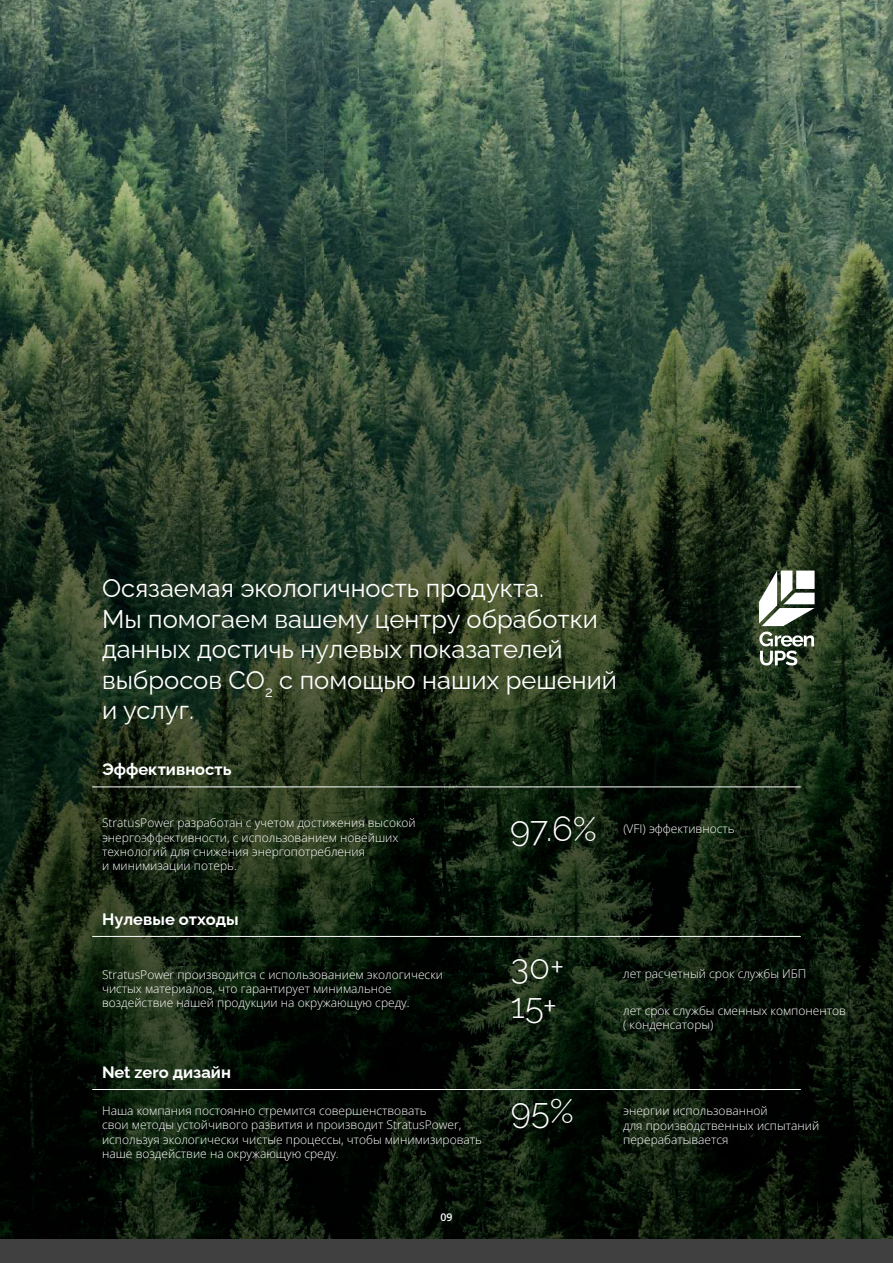
<style>
.page{position:relative;width:893px;height:1263px;background:#fff}
.page>*{position:absolute;margin:0;border:0;box-sizing:border-box;transform-origin:0 0}
.t1{font:300 34.5px "Raleway";color:#fff}
.t2{font:25.5px "Raleway";color:#fff}
.t3{font:700 16.5px "Raleway";color:#fff}
.t4{font:300 12px/14.4px "Open Sans";color:#fff}
.t5{font:600 10.5px "Open Sans";color:#fff}
</style>
<div class="page">
<div style="left:0;top:1239px;width:893px;height:24px;background:#404041"></div>
<img style="left:0;top:0;width:893px;height:1239px">
<svg style="left:759px;top:570px;width:56px;height:95px"></svg>
<div style="left:796px;top:570px;width:19px;height:19px;background:#fff"></div>
<hr style="left:92px;top:787px;width:709px;height:1px;background:#fff">
<hr style="left:92px;top:936px;width:709px;height:1px;background:#fff">
<hr style="left:92px;top:1089px;width:709px;height:1px;background:#fff">
<p class="t2" style="left:102px;top:568px;width:443px">Осязаемая экологичность продукта.</p>
<p class="t2" style="left:102px;top:598px;width:498px">Мы помогаем вашему центру обработки</p>
<p class="t2" style="left:102px;top:629px;width:462px">данных достичь нулевых показателей</p>
<p class="t2" style="left:102px;top:660px;width:516px">выбросов CO<sub>2</sub> с помощью наших решений</p>
<p class="t2" style="left:102px;top:690px;width:93px">и услуг.</p>
<p class="t3" style="left:102px;top:757px;width:131px">Эффективность</p>
<p class="t4" style="left:102px;top:815px;width:315px">StratusPower разработан с учетом достижения высокой</p>
<p class="t4" style="left:102px;top:830px;width:298px">энергоэффективности, с использованием новейших</p>
<p class="t4" style="left:102px;top:844px;width:265px">технологий для снижения энергопотребления</p>
<p class="t4" style="left:102px;top:858px;width:136px">и минимизации потерь.</p>
<p class="t1" style="left:510px;top:801px;width:88px">97.6%</p>
<p class="t4" style="left:623px;top:821px;width:113px">(VFI) эффективность</p>
<p class="t3" style="left:102px;top:906px;width:138px">Нулевые отходы</p>
<p class="t4" style="left:102px;top:967px;width:342px">StratusPower производится с использованием экологически</p>
<p class="t4" style="left:102px;top:981px;width:291px">чистых материалов, что гарантирует минимальное</p>
<p class="t4" style="left:102px;top:995px;width:309px">воздействие нашей продукции на окружающую среду.</p>
<p class="t3" style="left:102px;top:1059px;width:130px">Net zero дизайн</p>
<p class="t4" style="left:102px;top:1103px;width:326px">Наша компания постоянно стремится совершенствовать</p>
<p class="t4" style="left:102px;top:1117px;width:361px">свои методы устойчивого развития и производит StratusPower,</p>
<p class="t4" style="left:102px;top:1132px;width:382px">используя экологически чистые процессы, чтобы минимизировать</p>
<p class="t4" style="left:102px;top:1146px;width:238px">наше воздействие на окружающую среду.</p>
<p class="t1" style="left:511px;top:939px;width:55px">30+</p>
<p class="t1" style="left:511px;top:978px;width:48px">15+</p>
<p class="t1" style="left:511px;top:1083px;width:64px">95%</p>
<p class="t4" style="left:623px;top:966px;width:185px">лет расчетный срок службы ИБП</p>
<p class="t4" style="left:623px;top:1003px;width:224px">лет срок службы сменных компонентов ( конденсаторы)</p>
<p class="t4" style="left:623px;top:1103px;width:146px">энергии использованной</p>
<p class="t4" style="left:623px;top:1118px;width:198px">для производственных испытаний</p>
<p class="t4" style="left:623px;top:1132px;width:107px">перерабатывается</p>
<p class="t5" style="left:440px;top:1210px;width:14px">09</p>
</div>
